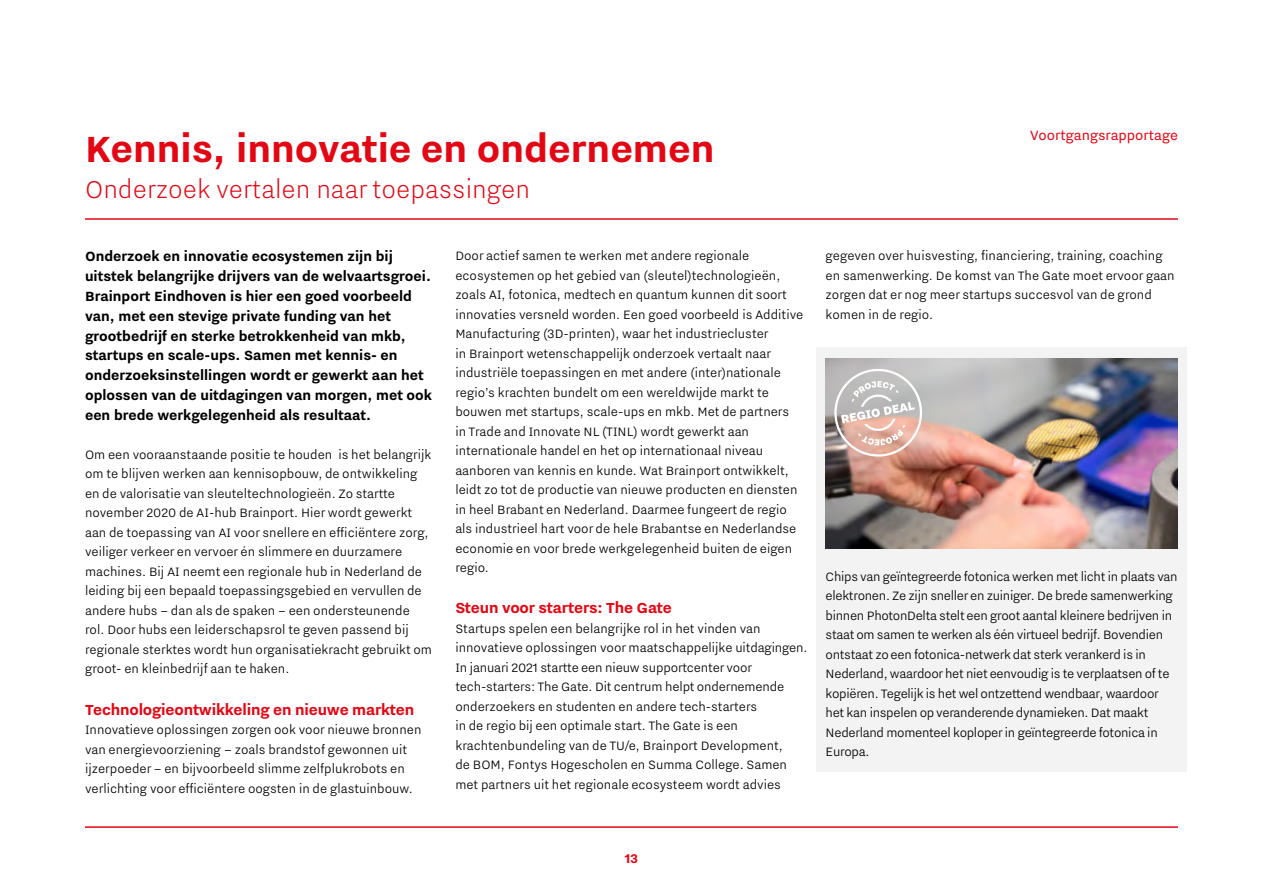
<style>
.page{position:relative;width:1263px;height:893px;background:#fff}
.page>*{position:absolute;margin:0;border:0;box-sizing:border-box;transform-origin:0 0}
.t1{font:700 45px "Nitti Eindhoven";color:#e30613}
.t2{font:300 30px "Nitti Eindhoven";color:#e30613}
.t3{font:700 18px "Nitti Eindhoven";letter-spacing:-.01em;color:#e30613}
.t4{font:700 16.5px/19.8px "Nitti Eindhoven";color:#000}
.t5{font:16.5px "Nitti Eindhoven";color:#e30613}
.t6{font:700 15.6px "Nitti Eindhoven";color:#e30613}
.t7{font:300 15px/19.5px "Nitti Eindhoven";color:#000}
.t8{font:300 15px/19.5px "Nitti Eindhoven";letter-spacing:-.02em;color:#000}
</style>
<div class="page">
<hr style="left:85px;top:218px;width:1093px;height:2px;background:#e30613">
<hr style="left:85px;top:826px;width:1093px;height:2px;background:#e30613">
<div style="left:817px;top:347px;width:370px;height:424px;background:#f3f3f3"></div>
<img style="left:826px;top:359px;width:352px;height:190px">
<svg style="left:830px;top:365px;width:96px;height:95px;background:#cebbb6"></svg>
<h1 class="t1" style="left:85px;top:124px;width:631px">Kennis, innovatie en ondernemen</h1>
<h2 class="t2" style="left:85px;top:172px;width:447px">Onderzoek vertalen naar toepassingen</h2>
<p class="t4" style="left:85px;top:246px;width:349px">Onderzoek en innovatie ecosystemen zijn bij uitstek belangrijke drijvers van de welvaartsgroei.<br>Brainport Eindhoven is hier een goed voorbeeld van, met een stevige private funding van het grootbedrijf en sterke betrokkenheid van mkb, startups en scale-ups. Samen met kennis- en onderzoeksinstellingen wordt er gewerkt aan het oplossen van de uitdagingen van morgen, met ook een brede werkgelegenheid als resultaat.</p>
<p class="t7" style="left:85px;top:444px;width:348px">Om een vooraanstaande positie te houden is het belangrijk om te blijven werken aan kennisopbouw, de ontwikkeling en de valorisatie van sleuteltechnologieën. Zo startte november 2020 de AI-hub Brainport. Hier wordt gewerkt aan de toepassing van AI voor snellere en efficiëntere zorg, veiliger verkeer en vervoer én slimmere en duurzamere machines. Bij AI neemt een regionale hub in Nederland de leiding bij een bepaald toepassingsgebied en vervullen de andere hubs – dan als de spaken – een ondersteunende rol. Door hubs een leiderschapsrol te geven passend bij regionale sterktes wordt hun organisatiekracht gebruikt om groot- en kleinbedrijf aan te haken.</p>
<p class="t3" style="left:85px;top:699px;width:331px">Technologieontwikkeling en nieuwe markten</p>
<p class="t7" style="left:85px;top:719px;width:338px">Innovatieve oplossingen zorgen ook voor nieuwe bronnen van energievoorziening – zoals brandstof gewonnen uit ijzerpoeder – en bijvoorbeeld slimme zelfplukrobots en verlichting voor efficiëntere oogsten in de glastuinbouw.</p>
<p class="t7" style="left:455px;top:246px;width:349px">Door actief samen te werken met andere regionale ecosystemen op het gebied van (sleutel)technologieën, zoals AI, fotonica, medtech en quantum kunnen dit soort innovaties versneld worden. Een goed voorbeeld is Additive Manufacturing (3D-printen), waar het industriecluster<br>in Brainport wetenschappelijk onderzoek vertaalt naar industriële toepassingen en met andere (inter)nationale regio’s krachten bundelt om een wereldwijde markt te bouwen met startups, scale-ups en mkb. Met de partners in Trade and Innovate NL (TINL) wordt gewerkt aan internationale handel en het op internationaal niveau aanboren van kennis en kunde. Wat Brainport ontwikkelt, leidt zo tot de productie van nieuwe producten en diensten in heel Brabant en Nederland. Daarmee fungeert de regio als industrieel hart voor de hele Brabantse en Nederlandse economie en voor brede werkgelegenheid buiten de eigen regio.</p>
<p class="t3" style="left:455px;top:598px;width:218px">Steun voor starters: The Gate</p>
<p class="t7" style="left:455px;top:618px;width:354px">Startups spelen een belangrijke rol in het vinden van innovatieve oplossingen voor maatschappelijke uitdagingen.<br>In januari 2021 startte een nieuw supportcenter voor tech-starters: The Gate. Dit centrum helpt ondernemende onderzoekers en studenten en andere tech-starters<br>in de regio bij een optimale start. The Gate is een krachtenbundeling van de TU/e, Brainport Development,<br>de BOM, Fontys Hogescholen en Summa College. Samen met partners uit het regionale ecosysteem wordt advies</p>
<p class="t5" style="left:1030px;top:127px;width:149px">Voortgangsrapportage</p>
<p class="t7" style="left:826px;top:246px;width:351px">gegeven over huisvesting, financiering, training, coaching en samenwerking. De komst van The Gate moet ervoor gaan zorgen dat er nog meer startups succesvol van de grond komen in de regio.</p>
<p class="t8" style="left:826px;top:566px;width:353px">Chips van geïntegreerde fotonica werken met licht in plaats van elektronen. Ze zijn sneller en zuiniger. De brede samenwerking binnen PhotonDelta stelt een groot aantal kleinere bedrijven in staat om samen te werken als één virtueel bedrijf. Bovendien ontstaat zo een fotonica-netwerk dat sterk verankerd is in Nederland, waardoor het niet eenvoudig is te verplaatsen of te kopiëren. Tegelijk is het wel ontzettend wendbaar, waardoor het kan inspelen op veranderende dynamieken. Dat maakt Nederland momenteel koploper in geïntegreerde fotonica in Europa.</p>
<p class="t6" style="left:625px;top:849px;width:15px">13</p>
</div>
